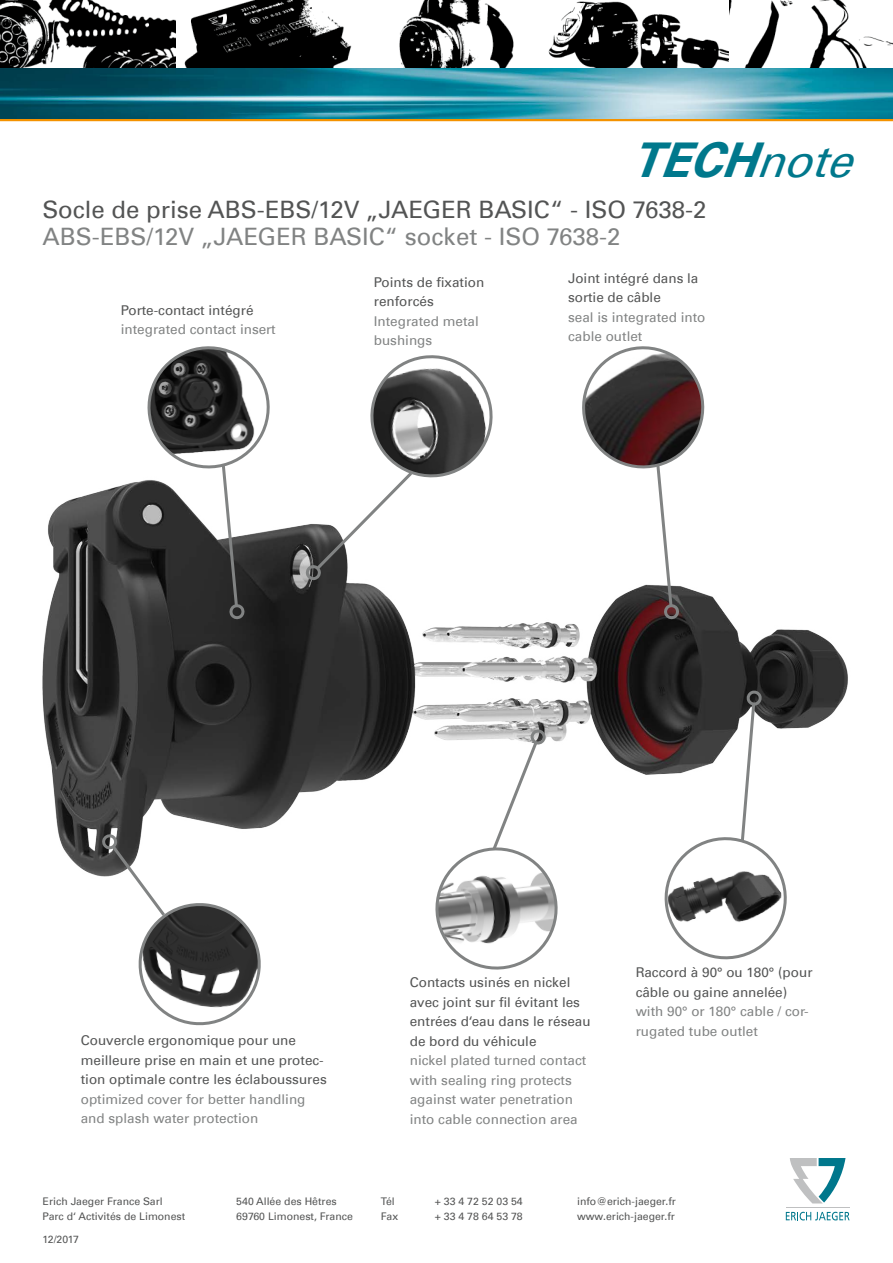
<style>
.page{position:relative;width:893px;height:1263px;background:#fff}
.page>*{position:absolute;margin:0;border:0;box-sizing:border-box;transform-origin:0 0}
.t1{font:italic 700 48px "Univers Com 65";color:#00788c}
.t2{font:24px "Univers Com 55 Roman";color:#535454}
.t3{font:24px "Univers Com 55 Roman";color:#818383}
.t4{font:13.5px/19.5px "Univers Com 55 Roman";color:#535454}
.t5{font:13.5px/19.5px "Univers Com 55 Roman";color:#818383}
.t6{font:10.5px/15px "Univers Com 55 Roman";color:#535454}
.s1{font-family:"Univers Com 55 Roman";font-weight:400;font-size:45px}
</style>
<div class="page">
<img style="left:43px;top:482px;width:805px;height:394px">
<svg style="left:99px;top:832px;width:166px;height:194px"></svg>
<svg style="left:429px;top:739px;width:135px;height:231px"></svg>
<div style="left:530px;top:729px;width:16px;height:16px;border:3px solid #818383;border-radius:50%"></div>
<svg style="left:571px;top:346px;width:144px;height:273px"></svg>
<svg style="left:304px;top:355px;width:191px;height:225px"></svg>
<svg style="left:137px;top:346px;width:143px;height:273px"></svg>
<svg style="left:658px;top:691px;width:135px;height:269px"></svg>
<hr style="left:0;top:118px;width:893px;height:3px;background:#f49200">
<img style="left:0;top:0;width:893px;height:118px">
<svg style="left:786px;top:1212px;width:64px;height:8px"></svg>
<hr style="left:786px;top:1207px;width:63px;height:1px;background:#bfc0c1">
<svg style="left:790px;top:1158px;width:55px;height:45px"></svg>
<h1 class="t1" style="left:631px;top:132px;width:241px">TECH<span class="s1">note</span></h1>
<h2 class="t2" style="left:43px;top:195px;width:665px">Socle de prise ABS-EBS/12V „JAEGER BASIC“ - ISO 7638-2</h2>
<h2 class="t3" style="left:43px;top:222px;width:579px">ABS-EBS/12V „JAEGER BASIC“ socket - ISO 7638-2</h2>
<p class="t4" style="left:121px;top:300px;width:134px">Porte-contact intégré</p>
<p class="t5" style="left:121px;top:320px;width:156px">integrated contact insert</p>
<p class="t4" style="left:374px;top:272px;width:112px">Points de fixation renforcés</p>
<p class="t5" style="left:374px;top:311px;width:107px">Integrated metal bushings</p>
<p class="t4" style="left:568px;top:268px;width:132px">Joint intégré dans la sortie de câble</p>
<p class="t5" style="left:568px;top:307px;width:139px">seal is integrated into cable outlet</p>
<p class="t4" style="left:81px;top:1031px;width:248px">Couvercle ergonomique pour une meilleure prise en main et une protec&shy;tion optimale contre les éclaboussures</p>
<p class="t5" style="left:81px;top:1089px;width:226px">optimized cover for better handling and splash water protection</p>
<p class="t4" style="left:410px;top:973px;width:182px">Contacts usinés en nickel avec joint sur fil évitant les entrées d‘eau dans le réseau de bord du véhicule</p>
<p class="t5" style="left:410px;top:1051px;width:178px">nickel plated turned contact with sealing ring protects against water penetration into cable connection area</p>
<p class="t4" style="left:636px;top:963px;width:178px">Raccord à 90° ou 180° (pour câble ou gaine annelée)</p>
<p class="t5" style="left:636px;top:1002px;width:174px">with 90° or 180° cable / cor&shy;rugated tube outlet</p>
<p class="t6" style="left:236px;top:1193px;width:118px">540 Allée des Hêtres<br>69760 Limonest, France</p>
<p class="t6" style="left:43px;top:1193px;width:144px">Erich Jaeger France Sarl<br>Parc d‘ Activités de Limonest</p>
<p class="t6" style="left:381px;top:1193px;width:15px">Tél</p>
<p class="t6" style="left:435px;top:1193px;width:89px">+ 33 4 72 52 03 54</p>
<p class="t6" style="left:381px;top:1208px;width:19px">Fax</p>
<p class="t6" style="left:435px;top:1208px;width:89px">+ 33 4 78 64 53 78</p>
<p class="t6" style="left:43px;top:1232px;width:38px">12/2017</p>
<p class="t6" style="left:577px;top:1193px;width:100px">info@erich-jaeger.fr www.erich-jaeger.fr</p>
</div>
